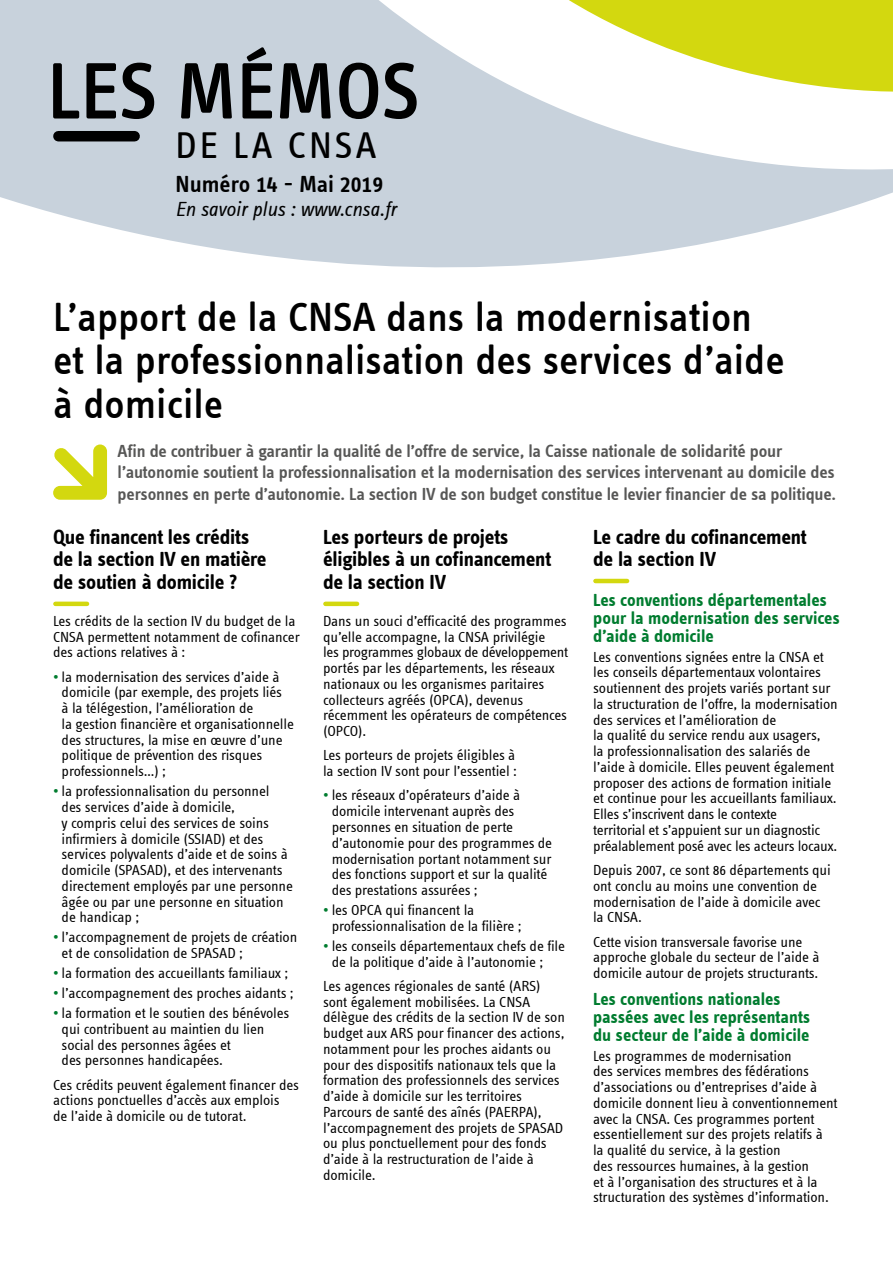
<style>
.page{position:relative;width:893px;height:1263px;background:#fff}
.page>*{position:absolute;margin:0;border:0;box-sizing:border-box;transform-origin:0 0}
.Titre_Principal_H{font:500 82.5px "Info Text Offc";letter-spacing:-.015em;color:#000}
.Titre_Fiche_H1{font:500 42px/43.5px "Info Text Offc";color:#000}
.Titre_Principal_H-2{font:38.25px "Info Text Offc";letter-spacing:.065em;color:#000}
.Titre_Principal_H-3{font:600 24px "Info Text Offc";color:#000}
.Petit_Titre_H2{font:700 21px/22.5px "Info Text Offc";letter-spacing:-.01em;color:#000}
.Titre_Principal_H-4{font:italic 21px "Info Text Offc";letter-spacing:-.005em;color:#000}
.Chapeau{font:600 18px/21.6px "Info Text Offc";letter-spacing:-.01em;color:#575756}
.Sous-titre_H3{font:700 18px/18px "Info Text Offc";color:#007c2f}
.Texte_courant{font:15px/15.8px "Info Text Offc";letter-spacing:-.01em;color:#000}
.s1{color:#007c2f}
</style>
<div class="page">
<svg style="left:0;top:0;width:893px;height:268px;fill:#c8d2dc"></svg>
<div style="left:58px;top:131px;width:77px;height:10px;background:#000"></div>
<hr style="left:55px;top:602px;width:32px;height:4px;background:#d3d80f">
<hr style="left:325px;top:602px;width:32px;height:4px;background:#d3d80f">
<hr style="left:595px;top:579px;width:32px;height:4px;background:#d3d80f">
<svg style="left:53px;top:444px;width:54px;height:56px"></svg>
<p class="Titre_Principal_H" style="left:47px;top:45px;width:375px">LES MÉMOS</p>
<p class="Titre_Principal_H-2" style="left:176px;top:124px;width:203px">DE LA CNSA</p>
<p class="Titre_Principal_H-3" style="left:176px;top:170px;width:209px">Numéro 14 - Mai 2019</p>
<p class="Titre_Principal_H-4" style="left:176px;top:198px;width:222px">En savoir plus : www.cnsa.fr</p>
<h1 class="Titre_Fiche_H1" style="left:53px;top:295px;width:733px">L’apport de la CNSA dans la modernisation et la professionnalisation des services d’aide à domicile</h1>
<p class="Chapeau" style="left:118px;top:440px;width:720px">Afin de contribuer à garantir la qualité de l’offre de service, la Caisse nationale de solidarité pour l’autonomie soutient la professionnalisation et la modernisation des services intervenant au domicile des personnes en perte d’autonomie. La section IV de son budget constitue le levier financier de sa politique.</p>
<h2 class="Petit_Titre_H2" style="left:53px;top:526px;width:215px">Que financent les crédits de la section IV en matière de soutien à domicile ?</h2>
<p class="Texte_courant" style="left:53px;top:613px;width:248px">Les crédits de la section IV du budget de la<br>CNSA permettent notamment de cofinancer des actions relatives à :</p>
<p class="Texte_courant" style="left:62px;top:669px;width:234px;text-indent:-9px"><span class="s1">•</span> la modernisation des services d’aide à domicile (par exemple, des projets liés<br>à la télégestion, l’amélioration de<br>la gestion financière et organisationnelle des structures, la mise en œuvre d’une politique de prévention des risques professionnels…) ;</p>
<p class="Texte_courant" style="left:62px;top:783px;width:233px;text-indent:-9px"><span class="s1">•</span> la professionnalisation du personnel des services d’aide à domicile,<br>y compris celui des services de soins infirmiers à domicile (SSIAD) et des services polyvalents d’aide et de soins à domicile (SPASAD), et des intervenants directement employés par une personne âgée ou par une personne en situation de handicap ;</p>
<p class="Texte_courant" style="left:62px;top:929px;width:237px;text-indent:-9px"><span class="s1">•</span> l’accompagnement de projets de création et de consolidation de SPASAD ;</p>
<p class="Texte_courant" style="left:53px;top:965px;width:237px"><span class="s1">•</span> la formation des accueillants familiaux ;</p>
<p class="Texte_courant" style="left:53px;top:985px;width:242px"><span class="s1">•</span> l’accompagnement des proches aidants ;</p>
<p class="Texte_courant" style="left:62px;top:1005px;width:229px;text-indent:-9px"><span class="s1">•</span> la formation et le soutien des bénévoles qui contribuent au maintien du lien social des personnes âgées et<br>des personnes handicapées.</p>
<p class="Texte_courant" style="left:53px;top:1077px;width:247px">Ces crédits peuvent également financer des actions ponctuelles d’accès aux emplois<br>de l’aide à domicile ou de tutorat.</p>
<h2 class="Petit_Titre_H2" style="left:323px;top:526px;width:230px">Les porteurs de projets éligibles à un cofinancement de la section IV</h2>
<p class="Texte_courant" style="left:323px;top:613px;width:246px">Dans un souci d’efficacité des programmes qu’elle accompagne, la CNSA privilégie<br>les programmes globaux de développement portés par les départements, les réseaux nationaux ou les organismes paritaires collecteurs agréés (OPCA), devenus récemment les opérateurs de compétences (OPCO).</p>
<p class="Texte_courant" style="left:323px;top:748px;width:195px">Les porteurs de projets éligibles à la section IV sont pour l’essentiel :</p>
<p class="Texte_courant" style="left:332px;top:788px;width:222px;text-indent:-9px"><span class="s1">•</span> les réseaux d’opérateurs d’aide à domicile intervenant auprès des personnes en situation de perte d’autonomie pour des programmes de modernisation portant notamment sur des fonctions support et sur la qualité des prestations assurées ;</p>
<p class="Texte_courant" style="left:332px;top:902px;width:192px;text-indent:-9px"><span class="s1">•</span> les OPCA qui financent la professionnalisation de la filière ;</p>
<p class="Texte_courant" style="left:332px;top:938px;width:235px;text-indent:-9px"><span class="s1">•</span> les conseils départementaux chefs de file de la politique d’aide à l’autonomie ;</p>
<p class="Texte_courant" style="left:323px;top:978px;width:243px">Les agences régionales de santé (ARS) sont également mobilisées. La CNSA délègue des crédits de la section IV de son budget aux ARS pour financer des actions, notamment pour les proches aidants ou pour des dispositifs nationaux tels que la formation des professionnels des services d’aide à domicile sur les territoires Parcours de santé des aînés (PAERPA), l’accompagnement des projets de SPASAD ou plus ponctuellement pour des fonds d’aide à la restructuration de l’aide à domicile.</p>
<h2 class="Petit_Titre_H2" style="left:593px;top:526px;width:215px">Le cadre du cofinancement de la section IV</h2>
<h3 class="Sous-titre_H3" style="left:593px;top:591px;width:248px">Les conventions départementales pour la modernisation des services d’aide à domicile</h3>
<p class="Texte_courant" style="left:593px;top:649px;width:246px">Les conventions signées entre la CNSA et les conseils départementaux volontaires soutiennent des projets variés portant sur la structuration de l’offre, la modernisation des services et l’amélioration de<br>la qualité du service rendu aux usagers,<br>la professionnalisation des salariés de l’aide à domicile. Elles peuvent également proposer des actions de formation initiale et continue pour les accueillants familiaux.<br>Elles s’inscrivent dans le contexte<br>territorial et s’appuient sur un diagnostic préalablement posé avec les acteurs locaux.</p>
<p class="Texte_courant" style="left:593px;top:862px;width:239px">Depuis 2007, ce sont 86 départements qui ont conclu au moins une convention de modernisation de l’aide à domicile avec la CNSA.</p>
<p class="Texte_courant" style="left:593px;top:934px;width:228px">Cette vision transversale favorise une approche globale du secteur de l’aide à domicile autour de projets structurants.</p>
<h3 class="Sous-titre_H3" style="left:593px;top:989px;width:219px">Les conventions nationales passées avec les représentants du secteur de l’aide à domicile</h3>
<p class="Texte_courant" style="left:593px;top:1048px;width:246px">Les programmes de modernisation<br>des services membres des fédérations d’associations ou d’entreprises d’aide à domicile donnent lieu à conventionnement avec la CNSA. Ces programmes portent essentiellement sur des projets relatifs à<br>la qualité du service, à la gestion<br>des ressources humaines, à la gestion<br>et à l’organisation des structures et à la structuration des systèmes d’information.</p>
</div>
